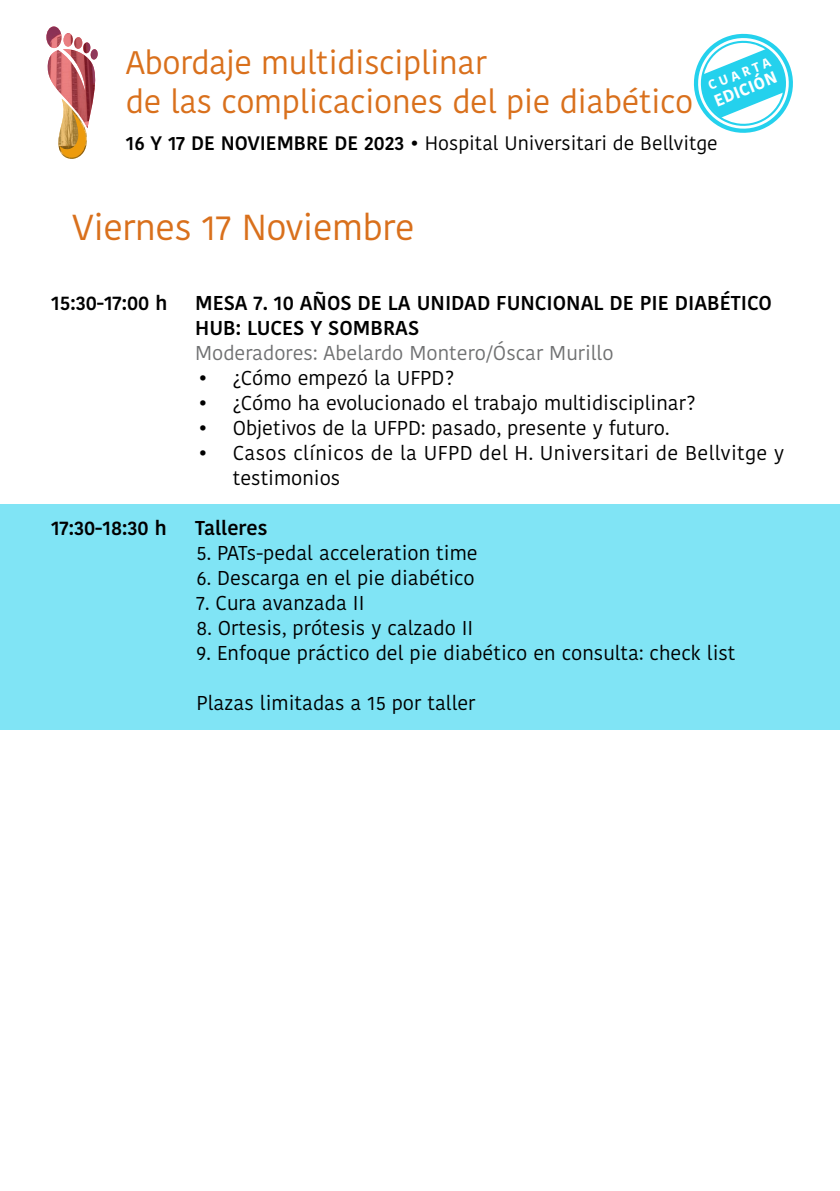
<style>
.page{position:relative;width:840px;height:1191px;background:#fff}
.page>*{position:absolute;margin:0;border:0;box-sizing:border-box;transform-origin:0 0}
.t1{font:36px "Kohinoor Telugu";letter-spacing:-.01em;color:#d9701c}
.t2{font:32.4px/39px "Kohinoor Telugu";letter-spacing:-.01em;color:#d9701c}
.t3{font:20px "Kohinoor Telugu";color:#000}
.t4{font:600 20px/25px "Kohinoor Telugu";color:#000}
.t5{font:20px/25px "Kohinoor Telugu";letter-spacing:.02em;color:#000}
.t6{font:20px "Kohinoor Telugu";color:#707172}
.t7{font:19.4px "Kohinoor Telugu";color:#000}
.t8{font:700 16.6px "Kohinoor Telugu";color:#fff}
.t9{font:700 13.2px "Kohinoor Telugu";color:#fff}
.s1{font-weight:600}
</style>
<div class="page">
<svg style="left:693px;top:33px;width:100px;height:100px"></svg>
<img style="left:46px;top:26px;width:16px;height:11px">
<img style="left:64px;top:33px;width:9px;height:4px">
<svg style="left:46px;top:37px;width:52px;height:122px"></svg>
<div style="left:0;top:504px;width:839px;height:225px;background:#80e4f5"></div>
<h2 class="t2" style="left:126px;top:43px;width:569px">Abordaje multidisciplinar<br>de las complicaciones del pie diabético</h2>
<p class="t7" style="left:126px;top:132px;width:593px"><span class="s1">16 Y 17 DE NOVIEMBRE DE 2023 •</span> Hospital Universitari de Bellvitge</p>
<p class="t9" style="left:705px;top:79px;width:68px;rotate:-22deg">CUARTA</p>
<p class="t8" style="left:710px;top:92px;width:68px;rotate:-22deg">EDICIÓN</p>
<h1 class="t1" style="left:72px;top:206px;width:344px">Viernes 17 Noviembre</h1>
<p class="t4" style="left:51px;top:291px;width:118px">15:30-17:00 h</p>
<p class="t4" style="left:195px;top:291px;width:578px">MESA 7. 10 AÑOS DE LA UNIDAD FUNCIONAL DE PIE DIABÉTICO<br>HUB: LUCES Y SOMBRAS</p>
<p class="t6" style="left:195px;top:341px;width:419px">Moderadores: Abelardo Montero/Óscar Murillo</p>
<p class="t3" style="left:198px;top:366px;width:257px">• ¿Cómo empezó la UFPD?</p>
<p class="t3" style="left:198px;top:391px;width:498px">• ¿Cómo ha evolucionado el trabajo multidisciplinar?</p>
<p class="t3" style="left:198px;top:416px;width:472px">• Objetivos de la UFPD: pasado, presente y futuro.</p>
<p class="t5" style="left:232px;top:441px;width:552px;text-indent:-34px">• Casos clínicos de la UFPD del H. Universitari de Bellvitge y testimonios</p>
<p class="t4" style="left:51px;top:516px;width:117px">17:30-18:30 h</p>
<p class="t4" style="left:195px;top:516px;width:74px">Talleres</p>
<p class="t3" style="left:196px;top:541px;width:282px">5. PATs-pedal acceleration time</p>
<p class="t3" style="left:196px;top:566px;width:279px">6. Descarga en el pie diabético</p>
<p class="t3" style="left:196px;top:591px;width:169px">7. Cura avanzada II</p>
<p class="t3" style="left:196px;top:616px;width:278px">8. Ortesis, prótesis y calzado II</p>
<p class="t3" style="left:196px;top:641px;width:540px">9. Enfoque práctico del pie diabético en consulta: check list</p>
<p class="t3" style="left:196px;top:691px;width:280px">Plazas limitadas a 15 por taller</p>
</div>
